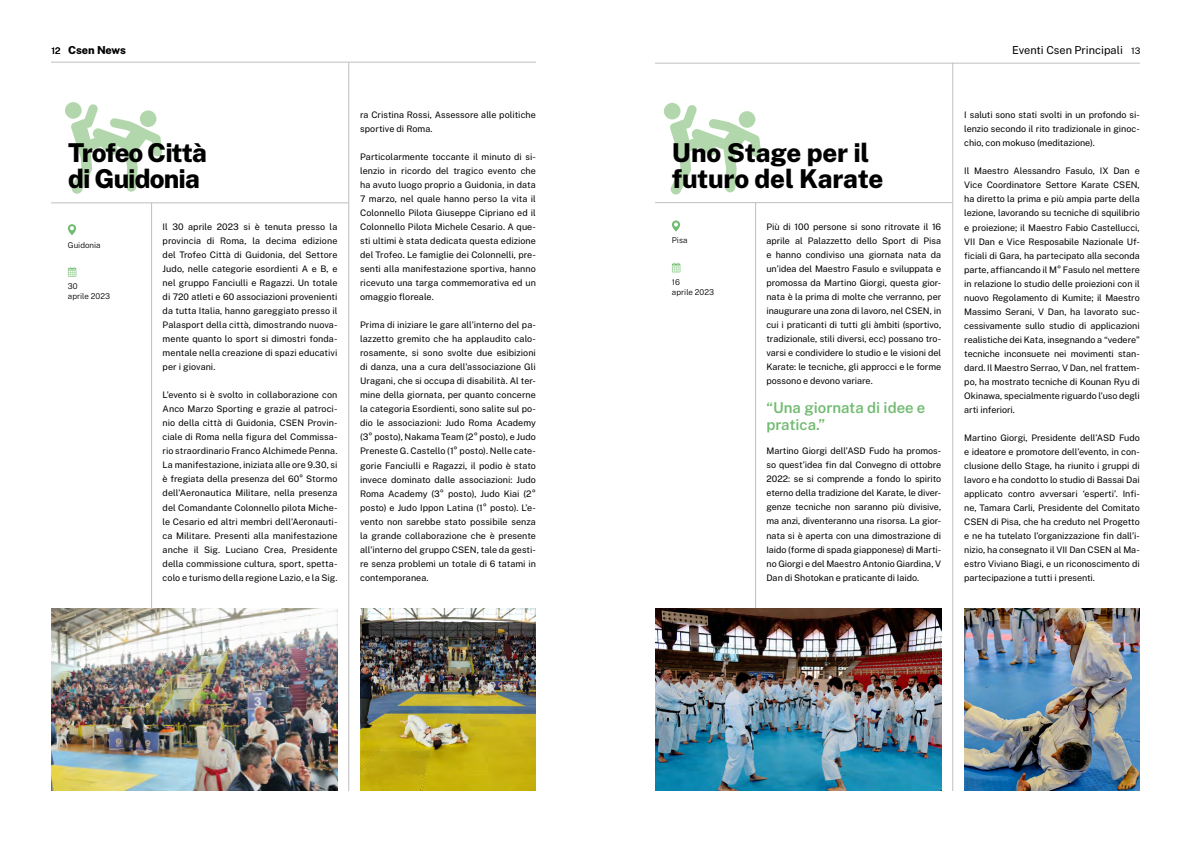
<style>
.page{position:relative;width:1191px;height:842px;background:#fff}
.page>*{position:absolute;margin:0;border:0;box-sizing:border-box;transform-origin:0 0}
.t1{font:800 26px/26px "Public Sans";letter-spacing:-.02em;color:#000}
.t2{font:600 15px/17px "Public Sans";color:#71bb71}
.t3{font:11px "Public Sans";color:#000}
.t4{font:800 11px "Public Sans";letter-spacing:-.01em;color:#000}
.t5{font:9px/14px "Public Sans";color:#000;text-align:justify}
.t6{font:300 8px/10px "Public Sans";color:#000}
.s1{font-weight:400;font-size:9px}
.s2{font-size:9px}
</style>
<div class="page">
<hr style="left:655px;top:63px;width:485px;height:1px;background:#bfbfbf">
<hr style="left:51px;top:62px;width:485px;height:1px;background:#bfbfbf">
<div style="left:664px;top:103px;width:16px;height:16px;background:#b3d7ac;border-radius:50%"></div>
<svg style="left:670px;top:104px;width:91px;height:90px"></svg>
<div style="left:65px;top:102px;width:17px;height:17px;background:#b3d7ac;border-radius:50%"></div>
<svg style="left:71px;top:104px;width:91px;height:90px"></svg>
<hr style="left:755px;top:202px;width:1px;height:589px;background:#bfbfbf">
<hr style="left:952px;top:63px;width:1px;height:728px;background:#bfbfbf">
<hr style="left:655px;top:202px;width:297px;height:1px;background:#bfbfbf">
<img style="left:655px;top:608px;width:286px;height:183px">
<svg style="left:672px;top:262px;width:8px;height:10px"></svg>
<svg style="left:672px;top:220px;width:8px;height:11px"></svg>
<img style="left:964px;top:608px;width:175px;height:183px">
<hr style="left:151px;top:203px;width:1px;height:588px;background:#bfbfbf">
<hr style="left:348px;top:62px;width:1px;height:729px;background:#bfbfbf">
<hr style="left:51px;top:202px;width:298px;height:1px;background:#bfbfbf">
<svg style="left:68px;top:224px;width:8px;height:11px"></svg>
<svg style="left:68px;top:267px;width:8px;height:10px"></svg>
<img style="left:51px;top:608px;width:287px;height:182px">
<img style="left:360px;top:608px;width:176px;height:182px">
<p class="t4" style="left:52px;top:42px;width:76px"><span class="s1">12</span> Csen News</p>
<p class="t3" style="left:1012px;top:42px;width:130px">Eventi Csen Principali <span class="s2">13</span></p>
<h1 class="t1" style="left:68px;top:138px;width:140px">Trofeo Città di Guidonia</h1>
<p class="t6" style="left:68px;top:240px;width:34px">Guidonia</p>
<p class="t6" style="left:68px;top:281px;width:44px">30<br>aprile 2023</p>
<p class="t5" style="left:163px;top:220px;width:176px">Il 30 aprile 2023 si è tenuta presso la provincia di Roma, la decima edizione del Trofeo Città di Guidonia, del Settore Judo, nelle categorie esordienti A e B, e nel gruppo Fanciulli e Ragazzi. Un totale di 720 atleti e 60 associazioni provenienti da tutta Italia, hanno gareggiato presso il Palasport della città, dimostrando nuova&shy;mente quanto lo sport si dimostri fonda&shy;mentale nella creazione di spazi educativi per i giovani.</p>
<p class="t5" style="left:163px;top:388px;width:176px">L’evento si è svolto in collaborazione con Anco Marzo Sporting e grazie al patroci&shy;nio della città di Guidonia, CSEN Provin&shy;ciale di Roma nella figura del Commissa&shy;rio straordinario Franco Alchimede Penna.<br>La manifestazione, iniziata alle ore 9.30, si è fregiata della presenza del 60° Stormo dell’Aeronautica Militare, nella presenza del Comandante Colonnello pilota Miche&shy;le Cesario ed altri membri dell’Aeronauti&shy;ca Militare. Presenti alla manifestazione anche il Sig. Luciano Crea, Presidente della commissione cultura, sport, spetta&shy;colo e turismo della regione Lazio, e la Sig.</p>
<p class="t5" style="left:360px;top:108px;width:177px">ra Cristina Rossi, Assessore alle politiche sportive di Roma.</p>
<p class="t5" style="left:360px;top:150px;width:177px">Particolarmente toccante il minuto di si&shy;lenzio in ricordo del tragico evento che ha avuto luogo proprio a Guidonia, in data 7 marzo, nel quale hanno perso la vita il Colonnello Pilota Giuseppe Cipriano ed il Colonnello Pilota Michele Cesario. A que&shy;sti ultimi è stata dedicata questa edizione del Trofeo. Le famiglie dei Colonnelli, pre&shy;senti alla manifestazione sportiva, hanno ricevuto una targa commemorativa ed un omaggio floreale.</p>
<p class="t5" style="left:360px;top:318px;width:177px">Prima di iniziare le gare all’interno del pa&shy;lazzetto gremito che ha applaudito calo&shy;rosamente, si sono svolte due esibizioni di danza, una a cura dell’associazione Gli Uragani, che si occupa di disabilità. Al ter&shy;mine della giornata, per quanto concerne la categoria Esordienti, sono salite sul po&shy;dio le associazioni: Judo Roma Academy (3° posto), Nakama Team (2° posto), e Judo Preneste G. Castello (1° posto). Nelle cate&shy;gorie Fanciulli e Ragazzi, il podio è stato invece dominato dalle associazioni: Judo Roma Academy (3° posto), Judo Kiai (2° posto) e Judo Ippon Latina (1° posto). L’e&shy;vento non sarebbe stato possibile senza la grande collaborazione che è presente all’interno del gruppo CSEN, tale da gesti&shy;re senza problemi un totale di 6 tatami in contemporanea.</p>
<h1 class="t1" style="left:672px;top:138px;width:213px">Uno Stage per il futuro del Karate</h1>
<p class="t6" style="left:672px;top:235px;width:17px">Pisa</p>
<p class="t6" style="left:672px;top:277px;width:44px">16<br>aprile 2023</p>
<p class="t5" style="left:766px;top:220px;width:176px">Più di 100 persone si sono ritrovate il 16 aprile al Palazzetto dello Sport di Pisa e hanno condiviso una giornata nata da un’idea del Maestro Fasulo e sviluppata e promossa da Martino Giorgi, questa gior&shy;nata è la prima di molte che verranno, per inaugurare una zona di lavoro, nel CSEN, in cui i praticanti di tutti gli àmbiti (sportivo, tradizionale, stili diversi, ecc) possano tro&shy;varsi e condividere lo studio e le visioni del Karate: le tecniche, gli approcci e le forme possono e devono variare.</p>
<h2 class="t2" style="left:766px;top:398px;width:160px">“Una giornata di idee e pratica.”</h2>
<p class="t5" style="left:766px;top:444px;width:176px">Martino Giorgi dell’ASD Fudo ha promos&shy;so quest’idea fin dal Convegno di ottobre 2022: se si comprende a fondo lo spirito eterno della tradizione del Karate, le diver&shy;genze tecniche non saranno più divisive, ma anzi, diventeranno una risorsa. La gior&shy;nata si è aperta con una dimostrazione di Iaido (forme di spada giapponese) di Marti&shy;no Giorgi e del Maestro Antonio Giardina, V Dan di Shotokan e praticante di Iaido.</p>
<p class="t5" style="left:964px;top:108px;width:177px">I saluti sono stati svolti in un profondo si&shy;lenzio secondo il rito tradizionale in ginoc&shy;chio, con mokuso (meditazione).</p>
<p class="t5" style="left:964px;top:164px;width:177px">Il Maestro Alessandro Fasulo, IX Dan e Vice Coordinatore Settore Karate CSEN, ha diretto la prima e più ampia parte della lezione, lavorando su tecniche di squilibrio e proiezione; il Maestro Fabio Castellucci, VII Dan e Vice Resposabile Nazionale Uf&shy;ficiali di Gara, ha partecipato alla seconda parte, affiancando il M° Fasulo nel mettere in relazione lo studio delle proiezioni con il nuovo Regolamento di Kumite; il Maestro Massimo Serani, V Dan, ha lavorato suc&shy;cessivamente sullo studio di applicazioni realistiche dei Kata, insegnando a “vedere” tecniche inconsuete nei movimenti stan&shy;dard. Il Maestro Serrao, V Dan, nel frattem&shy;po, ha mostrato tecniche di Kounan Ryu di Okinawa, specialmente riguardo l’uso degli arti inferiori.</p>
<p class="t5" style="left:964px;top:430px;width:177px">Martino Giorgi, Presidente dell’ASD Fudo e ideatore e promotore dell’evento, in con&shy;clusione dello Stage, ha riunito i gruppi di lavoro e ha condotto lo studio di Bassai Dai applicato contro avversari ‘esperti’. Infi&shy;ne, Tamara Carli, Presidente del Comitato CSEN di Pisa, che ha creduto nel Progetto e ne ha tutelato l’organizzazione fin dall’i&shy;nizio, ha consegnato il VII Dan CSEN al Ma&shy;estro Viviano Biagi, e un riconoscimento di partecipazione a tutti i presenti.</p>
</div>
